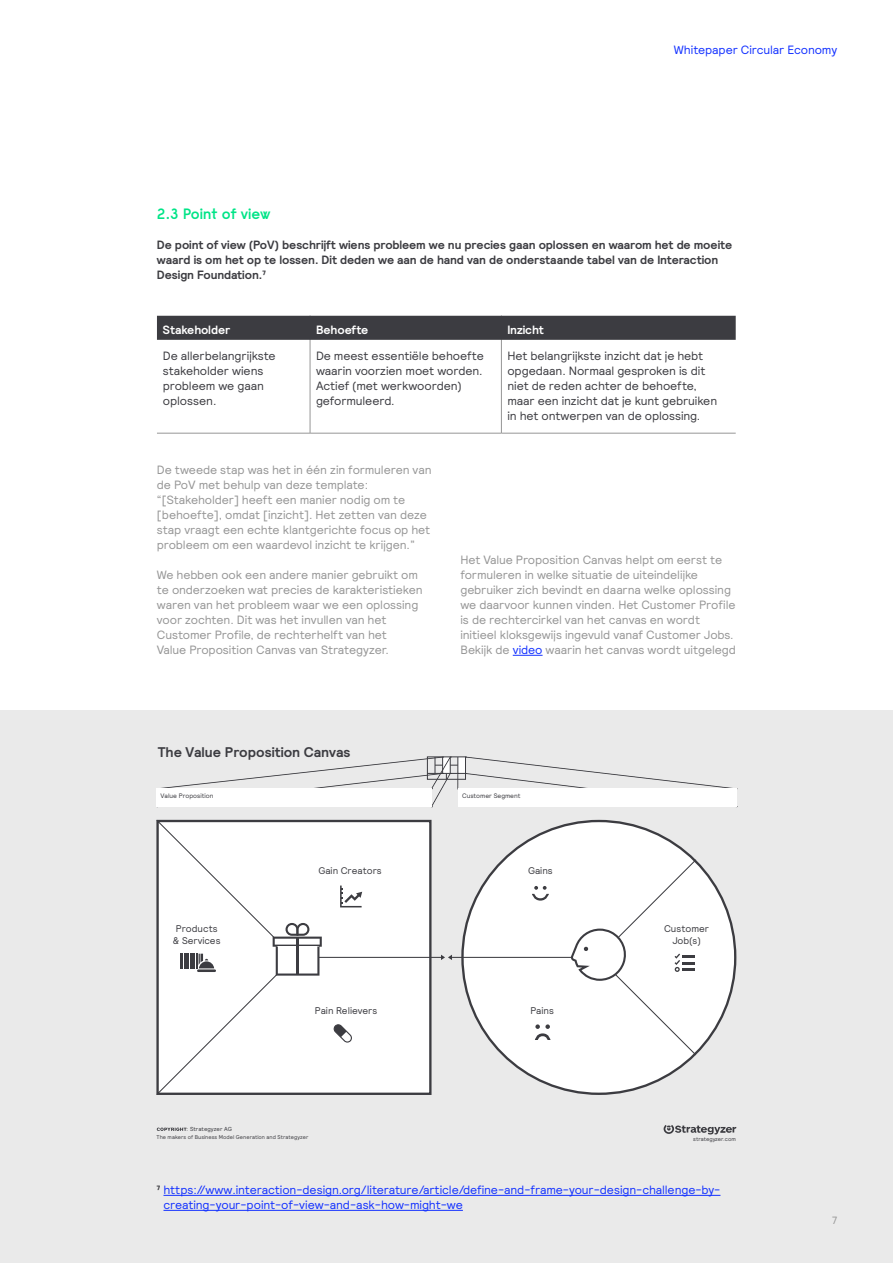
<style>
.page{position:relative;width:893px;height:1263px;background:#fff}
.page>*{position:absolute;margin:0;border:0;box-sizing:border-box;transform-origin:0 0}
.t1{font:600 15px "Signify Raisonne";letter-spacing:-.025em;color:#00e487}
.t2{font:700 13.95px "Signify Relative";color:#3c3c41}
.t3{font:12px/15px "Signify Relative";letter-spacing:-.01em;color:#969696}
.t4{font:12px/15px "Signify Relative";letter-spacing:-.01em;color:#3c3c41}
.t5{font:700 12px/15px "Signify Relative";letter-spacing:-.01em;color:#3c3c41}
.t6{font:12px/15px "Signify Relative";letter-spacing:-.01em;color:#1432ff}
.t7{font:700 12px "Signify Relative";letter-spacing:-.01em;color:#fff}
.t8{font:10.5px "Signify Relative Faux";color:#969696}
.t9{font:9.75px/11.7px "Signify Relative";color:#3c3c41;text-align:center}
.t10{font:9.6px "Signify Relative";color:#3c3c41}
.t11{font:6.45px "Signify Relative";color:#3c3c41}
.t12{font:5.85px "Signify Relative";letter-spacing:.005em;color:#3c3c41}
.t13{font:5.55px "Signify Relative";color:#3c3c41}
.t14{font:5.4px "Signify Relative";letter-spacing:.005em;color:#3c3c41}
.s1{color:#1432ff}
.s2{font-weight:700;color:#3c3c41}
</style>
<div class="page">
<div style="left:157px;top:316px;width:579px;height:24px;background:#3c3c41"></div>
<hr style="left:310px;top:340px;width:1px;height:93px;background:#969696">
<hr style="left:501px;top:340px;width:1px;height:93px;background:#969696">
<hr style="left:157px;top:433px;width:153px;height:1px;background:#969696">
<hr style="left:310px;top:433px;width:191px;height:1px;background:#969696">
<hr style="left:501px;top:433px;width:235px;height:1px;background:#969696">
<hr style="left:513px;top:655px;width:30px;height:1px;background:#1432ff">
<div style="left:0;top:710px;width:893px;height:553px;background:#eaeaea"></div>
<div style="left:458px;top:757px;width:8px;height:16px;background:#fff"></div>
<hr style="left:427px;top:773px;width:39px;height:1px;background:#3c3c41">
<svg style="left:161px;top:757px;width:298px;height:50px"></svg>
<svg style="left:465px;top:757px;width:272px;height:50px"></svg>
<div style="left:156px;top:788px;width:276px;height:19px;background:#fff"></div>
<div style="left:458px;top:788px;width:278px;height:19px;background:#fff"></div>
<svg style="left:664px;top:1125px;width:72px;height:9px"></svg>
<svg style="left:157px;top:1127px;width:30px;height:4px"></svg>
<div style="left:158px;top:821px;width:272px;height:273px;background:#fff"></div>
<div style="left:462px;top:821px;width:273px;height:273px;background:#fff;border-radius:50%"></div>
<hr style="left:292px;top:957px;width:149px;height:1px;background:#3c3c41">
<hr style="left:452px;top:957px;width:148px;height:1px;background:#3c3c41">
<svg style="left:441px;top:955px;width:11px;height:5px"></svg>
<svg style="left:156px;top:819px;width:166px;height:276px"></svg>
<svg style="left:340px;top:885px;width:22px;height:22px"></svg>
<svg style="left:334px;top:1024px;width:18px;height:18px"></svg>
<svg style="left:532px;top:886px;width:17px;height:15px"></svg>
<svg style="left:535px;top:1024px;width:15px;height:16px"></svg>
<svg style="left:570px;top:858px;width:127px;height:198px"></svg>
<hr style="left:163px;top:1195px;width:557px;height:1px;background:#1432ff">
<hr style="left:163px;top:1210px;width:300px;height:1px;background:#1432ff">
<p class="t6" style="left:674px;top:42px;width:165px">Whitepaper Circular Economy</p>
<p class="t1" style="left:157px;top:204px;width:115px">2.3 Point of view</p>
<p class="t5" style="left:157px;top:237px;width:577px">De point of view (PoV) beschrijft wiens probleem we nu precies gaan oplossen en waarom het de moeite waard is om het op te lossen. Dit deden we aan de hand van de onderstaande tabel van de Interaction<br>Design Foundation.⁷</p>
<p class="t7" style="left:163px;top:322px;width:69px">Stakeholder</p>
<p class="t7" style="left:316px;top:322px;width:54px">Behoefte</p>
<p class="t7" style="left:507px;top:322px;width:38px">Inzicht</p>
<p class="t4" style="left:163px;top:348px;width:114px">De allerbelangrijkste stakeholder wiens probleem we gaan oplossen.</p>
<p class="t4" style="left:316px;top:348px;width:169px">De meest essentiële behoefte waarin voorzien moet worden.<br>Actief (met werkwoorden) geformuleerd.</p>
<p class="t4" style="left:507px;top:348px;width:211px">Het belangrijkste inzicht dat je hebt opgedaan. Normaal gesproken is dit niet de reden achter de behoefte, maar een inzicht dat je kunt gebruiken in het ontwerpen van de oplossing.</p>
<p class="t3" style="left:157px;top:462px;width:276px">De tweede stap was het in één zin formuleren van de PoV met behulp van deze template: “[Stakeholder] heeft een manier nodig om te [behoefte], omdat [inzicht]. Het zetten van deze stap vraagt een echte klantgerichte focus op het probleem om een waardevol inzicht te krijgen.”</p>
<p class="t3" style="left:157px;top:567px;width:267px">We hebben ook een andere manier gebruikt om te onderzoeken wat precies de karakteristieken waren van het probleem waar we een oplossing voor zochten. Dit was het invullen van het Customer Profile, de rechterhelft van het<br>Value Proposition Canvas van Strategyzer.</p>
<p class="t3" style="left:460px;top:552px;width:277px">Het Value Proposition Canvas helpt om eerst te formuleren in welke situatie de uiteindelijke gebruiker zich bevindt en daarna welke oplossing we daarvoor kunnen vinden. Het Customer Profile is de rechtercirkel van het canvas en wordt initieel kloksgewijs ingevuld vanaf Customer Jobs.<br>Bekijk de <span class="s1">video</span> waarin het canvas wordt uitgelegd</p>
<p class="t2" style="left:158px;top:743px;width:194px">The Value Proposition Canvas</p>
<p class="t11" style="left:161px;top:791px;width:55px">Value Proposition</p>
<p class="t11" style="left:462px;top:791px;width:60px">Customer Segment</p>
<p class="t9" style="left:173px;top:922px;width:49px">Products &amp; Services</p>
<p class="t10" style="left:318px;top:864px;width:65px">Gain Creators</p>
<p class="t9" style="left:315px;top:1005px;width:64px">Pain Relievers</p>
<p class="t9" style="left:528px;top:864px;width:26px">Gains</p>
<p class="t9" style="left:530px;top:1005px;width:25px">Pains</p>
<p class="t12" style="left:187px;top:1125px;width:47px">: Strategyzer AG</p>
<p class="t14" style="left:157px;top:1134px;width:153px">The makers of Business Model Generation and Strategyzer</p>
<p class="t9" style="left:664px;top:922px;width:46px">Customer<br>Job(s)</p>
<p class="t13" style="left:693px;top:1135px;width:44px">strategyzer.com</p>
<p class="t6" style="left:163px;top:1182px;width:557px;text-indent:-7px"><span class="s2">⁷</span> https://www.interaction-design.org/literature/article/define-and-frame-your-design-challenge-by&shy;creating-your-point-of-view-and-ask-how-might-we</p>
<p class="t8" style="left:832px;top:1213px;width:6px">7</p>
</div>
